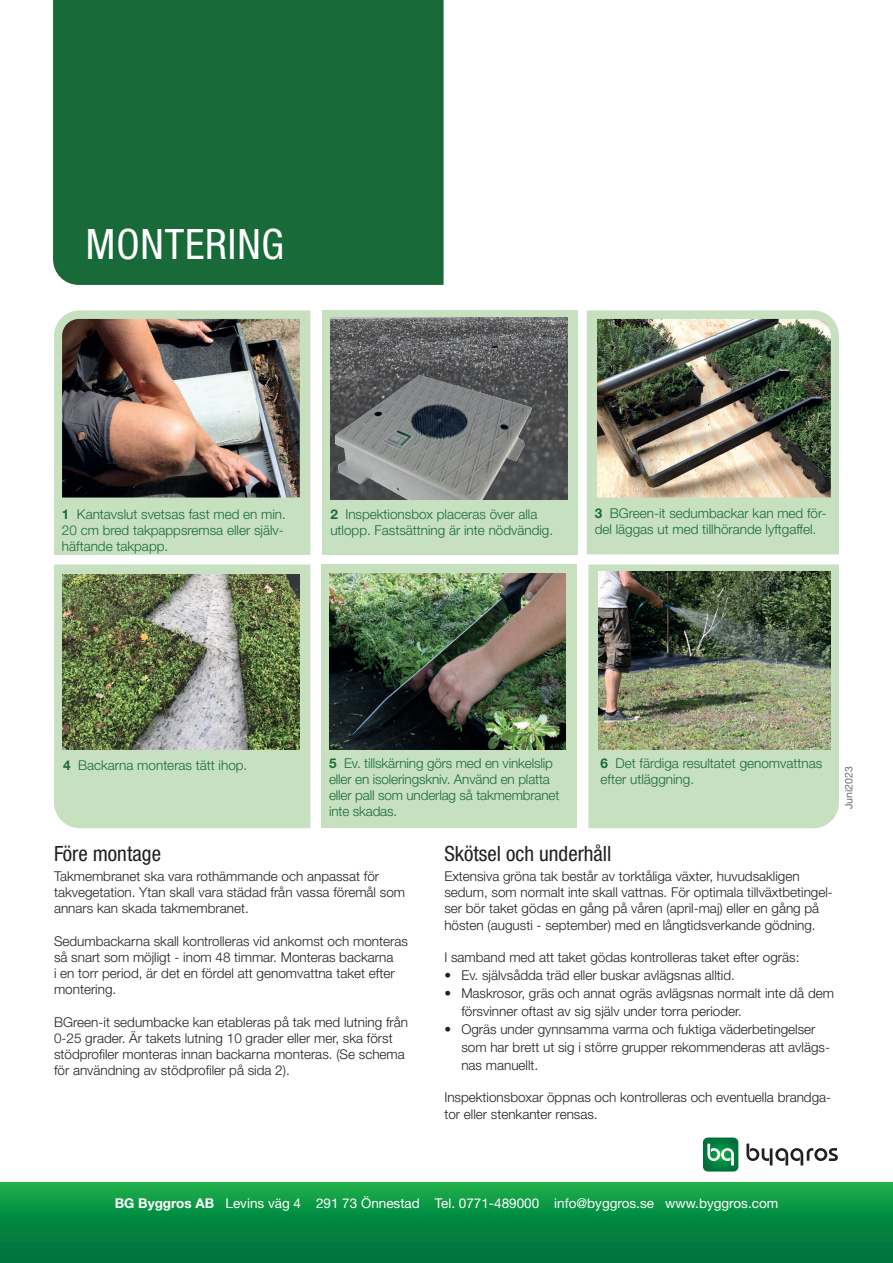
<style>
.page{position:relative;width:893px;height:1263px;background:#fff}
.page>*{position:absolute;margin:0;border:0;box-sizing:border-box;transform-origin:0 0}
.t1{font:condensed 42px "Helvetica Neue LT Std";letter-spacing:.02em;color:#fff}
.t2{font:condensed 21px "Helvetica Neue LT Std";color:#231f20}
.t3{font:300 13.5px/16.2px "Helvetica Neue LT Std";color:#231f20}
.t4{font:300 13.5px/16.2px "Helvetica Neue LT Std";color:#186b39}
.t5{font:13.5px "Helvetica Neue LT Std";color:#fff}
.t6{font:10.5px "Helvetica Neue LT Std";color:#6c6d70}
.s1{font-weight:700}
</style>
<div class="page">
<div style="left:322px;top:310px;width:256px;height:245px;background:#c7e0bf"></div>
<img style="left:331px;top:318px;width:237px;height:182px">
<div style="left:54px;top:310px;width:256px;height:245px;background:#c7e0bf"></div>
<img style="left:62px;top:319px;width:238px;height:178px">
<div style="left:587px;top:310px;width:252px;height:244px;background:#c7e0bf"></div>
<img style="left:597px;top:319px;width:234px;height:178px">
<div style="left:54px;top:564px;width:256px;height:264px;background:#c7e0bf"></div>
<div style="left:321px;top:564px;width:255px;height:264px;background:#c7e0bf"></div>
<img style="left:62px;top:574px;width:238px;height:175px">
<div style="left:588px;top:564px;width:251px;height:264px;background:#c7e0bf"></div>
<img style="left:330px;top:573px;width:236px;height:176px">
<div style="left:0;top:1182px;width:893px;height:81px;background:linear-gradient(to bottom,#17ab4a,#006c3a)"></div>
<svg style="left:703px;top:1137px;width:35px;height:34px"></svg>
<svg style="left:746px;top:1143px;width:92px;height:22px"></svg>
<div style="left:53px;top:0;width:391px;height:285px;background:#186b39"></div>
<img style="left:599px;top:572px;width:232px;height:177px">
<img style="left:336px;top:376px;width:195px;height:124px">
<h1 class="t1" style="left:86px;top:219px;width:200px">MONTERING</h1>
<p class="t4" style="left:62px;top:506px;width:226px"><span class="s1">1</span> Kantavslut svetsas fast med en min.<br>20 cm bred takpappsremsa eller själv&shy;häftande takpapp.</p>
<p class="t4" style="left:330px;top:506px;width:224px"><span class="s1">2</span> Inspektionsbox placeras över alla utlopp. Fastsättning är inte nödvändig.</p>
<p class="t4" style="left:595px;top:505px;width:233px"><span class="s1">3</span> BGreen-it sedumbackar kan med för&shy;del läggas ut med tillhörande lyftgaffel.</p>
<p class="t4" style="left:63px;top:756px;width:186px"><span class="s1">4</span> Backarna monteras tätt ihop.</p>
<p class="t4" style="left:329px;top:754px;width:232px"><span class="s1">5</span> Ev. tillskärning görs med en vinkelslip eller en isoleringskniv. Använd en platta eller pall som underlag så takmembranet inte skadas.</p>
<p class="t4" style="left:601px;top:754px;width:223px"><span class="s1">6</span> Det färdiga resultatet genomvattnas efter utläggning.</p>
<h2 class="t2" style="left:54px;top:841px;width:109px">Före montage</h2>
<p class="t3" style="left:54px;top:868px;width:353px">Takmembranet ska vara rothämmande och anpassat för takvegetation. Ytan skall vara städad från vassa föremål som annars kan skada takmembranet.</p>
<p class="t3" style="left:54px;top:933px;width:355px">Sedumbackarna skall kontrolleras vid ankomst och monteras så snart som möjligt - inom 48 timmar. Monteras backarna<br>i en torr period, är det en fördel att genomvattna taket efter montering.</p>
<p class="t3" style="left:54px;top:1014px;width:356px">BGreen-it sedumbacke kan etableras på tak med lutning från 0-25 grader. Är takets lutning 10 grader eller mer, ska först stödprofiler monteras innan backarna monteras. (Se schema för användning av stödprofiler på sida 2).</p>
<h2 class="t2" style="left:444px;top:841px;width:169px">Skötsel och underhåll</h2>
<p class="t3" style="left:444px;top:868px;width:390px">Extensiva gröna tak består av torktåliga växter, huvudsakligen sedum, som normalt inte skall vattnas. För optimala tillväxtbetingel&shy;ser bör taket gödas en gång på våren (april-maj) eller en gång på hösten (augusti - september) med en långtidsverkande gödning.</p>
<p class="t3" style="left:444px;top:949px;width:357px">I samband med att taket gödas kontrolleras taket efter ogräs:</p>
<p class="t3" style="left:444px;top:967px;width:292px">• Ev. självsådda träd eller buskar avlägsnas alltid.</p>
<p class="t3" style="left:461px;top:984px;width:374px;line-height:18px;text-indent:-17px">• Maskrosor, gräs och annat ogräs avlägsnas normalt inte då dem försvinner oftast av sig själv under torra perioder.</p>
<p class="t3" style="left:461px;top:1020px;width:370px;line-height:18px;text-indent:-17px">• Ogräs under gynnsamma varma och fuktiga väderbetingelser som har brett ut sig i större grupper rekommenderas att avlägs&shy;nas manuellt.</p>
<p class="t3" style="left:444px;top:1089px;width:388px">Inspektionsboxar öppnas och kontrolleras och eventuella brandga&shy;tor eller stenkanter rensas.</p>
<p class="t6" style="left:843px;top:809px;width:44px;rotate:-90deg">Juni2023</p>
<p class="t5" style="left:115px;top:1195px;width:665px"><span class="s1">BG Byggros AB</span> Levins väg 4 291 73 Önnestad Tel. 0771-489000 info@byggros.se www.byggros.com</p>
</div>
